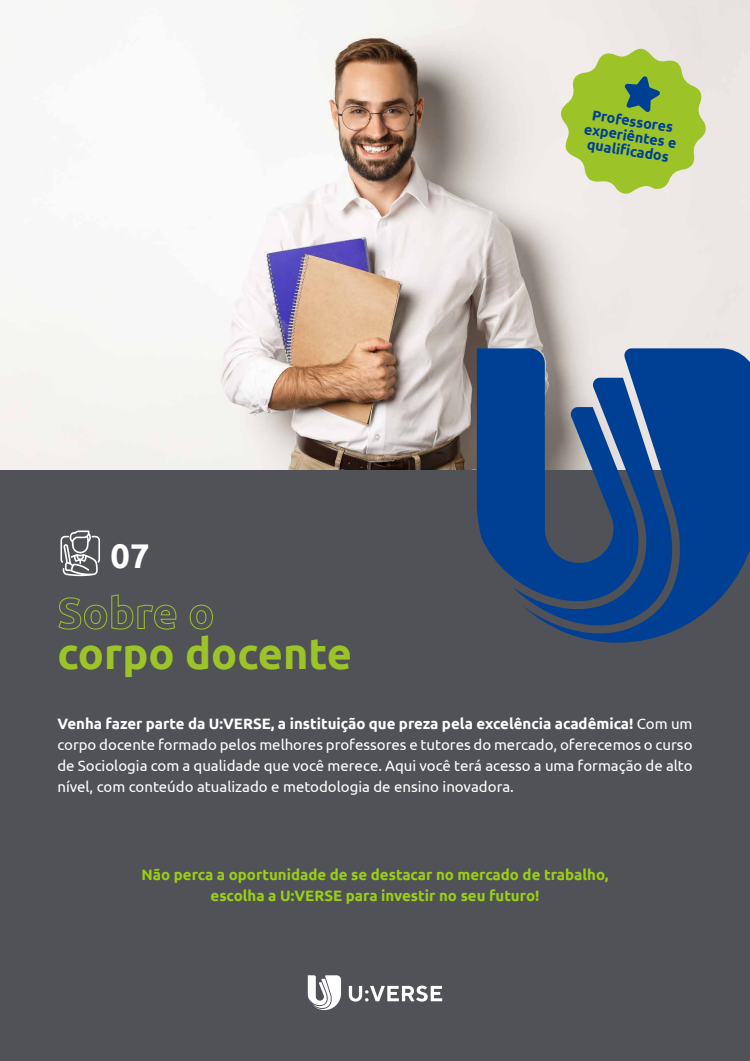
<style>
.page{position:relative;width:750px;height:1061px;background:#fff}
.page>*{position:absolute;margin:0;border:0;box-sizing:border-box;transform-origin:0 0}
.t1{font:700 43.2px "Ubuntu";color:#9cc429}
.t2{font:700 34.25px "Ubuntu";color:#fff}
.t3{font:15px/21px "Ubuntu";color:#fff;text-align:justify}
.t4{font:700 15px/21px "Ubuntu";color:#99cf16;text-align:center}
.t5{font:700 14.3px/14.8px "Ubuntu";color:#004094;text-align:center}
.s1{font-weight:700}
</style>
<div class="page">
<img style="left:0;top:0;width:750px;height:470px">
<svg style="left:559px;top:47px;width:148px;height:149px;background:#b1cb68"></svg>
<div style="left:0;top:470px;width:750px;height:590px;background:#505257"></div>
<svg style="left:349px;top:985px;width:93px;height:16px"></svg>
<svg style="left:308px;top:975px;width:33px;height:35px"></svg>
<svg style="left:58px;top:594px;width:119px;height:36px"></svg>
<svg style="left:189px;top:604px;width:24px;height:26px"></svg>
<svg style="left:555px;top:348px;width:195px;height:294px;fill:#004094"></svg>
<svg style="left:477px;top:348px;width:178px;height:230px;background:#305d9a"></svg>
<svg style="left:513px;top:378px;width:170px;height:250px;fill:#004094"></svg>
<svg style="left:60px;top:530px;width:40px;height:46px"></svg>
<h2 class="t2" style="left:111px;top:535px;width:40px">07</h2>
<h1 class="t1" style="left:57px;top:627px;width:296px">corpo docente</h1>
<p class="t5" style="left:588px;top:106px;width:95px;rotate:9deg">Professores experiêntes e qualifi cados</p>
<p class="t3" style="left:57px;top:713px;width:637px"><span class="s1">Venha fazer parte da U:VERSE, a instituição que preza pela excelência acadêmica!</span> Com um corpo docente formado pelos melhores professores e tutores do mercado, oferecemos o curso de Sociologia com a qualidade que você merece. Aqui você terá acesso a uma formação de alto nível, com conteúdo atualizado e metodologia de ensino inovadora.</p>
<p class="t4" style="left:142px;top:863px;width:468px">Não perca a oportunidade de se destacar no mercado de trabalho, escolha a U:VERSE para investir no seu futuro!</p>
</div>
